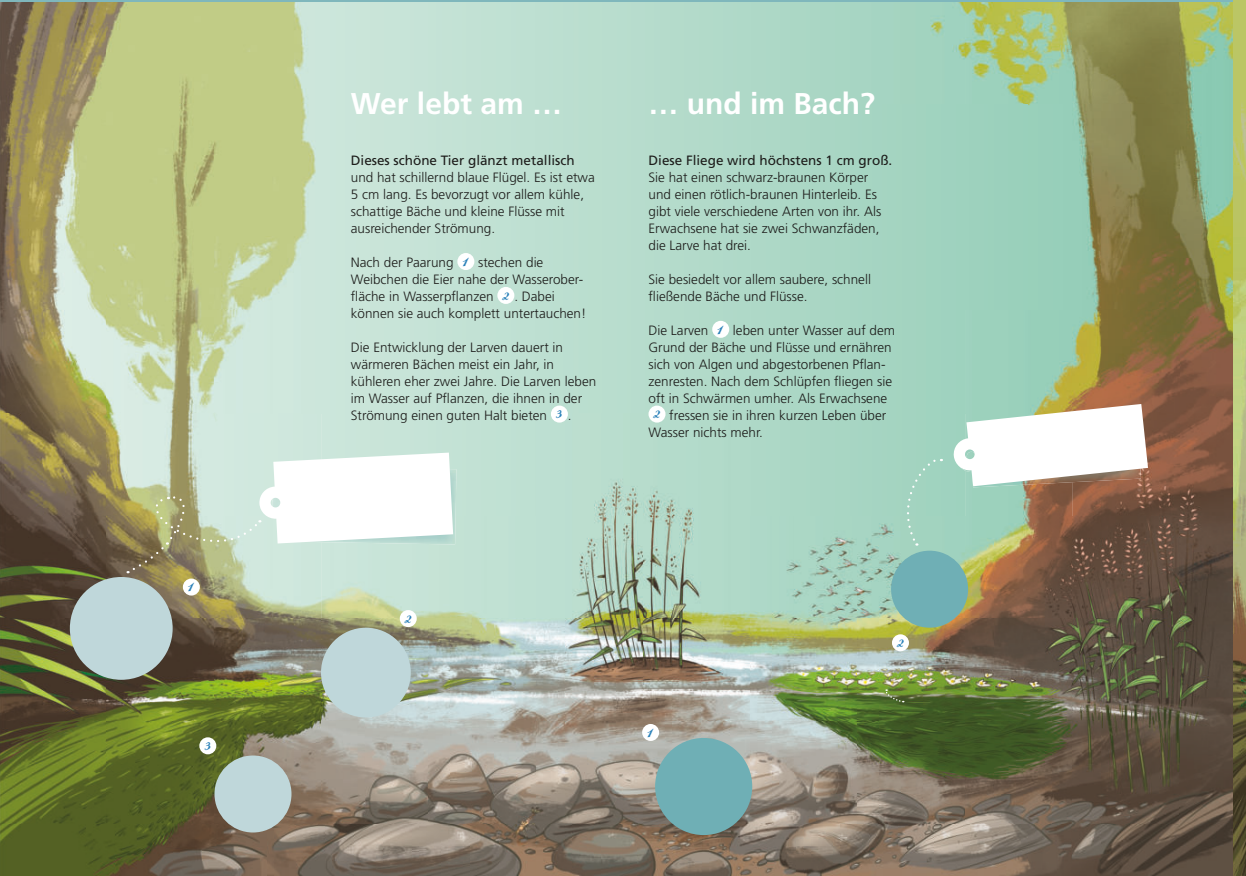
<style>
.page{position:relative;width:1246px;height:876px;background:#fff}
.page>*{position:absolute;margin:0;border:0;box-sizing:border-box;transform-origin:0 0}
.t1{font:700 30px "Frutiger LT Std";color:#fff}
.t2{font:300 13.5px/17px "Frutiger LT Std";color:#1d1d1b}
.t3{font:13.5px "Frutiger LT Std";color:#1d1d1b}
.t4{font:13.5px "Landliebe";color:#2a81b9}
.s1{font-family:"Landliebe";font-weight:400;color:#2a81b9}
</style>
<div class="page">
<img style="left:0;top:2px;width:1179px;height:411px">
<img style="left:1179px;top:2px;width:54px;height:874px">
<img style="left:0;top:413px;width:322px;height:206px">
<img style="left:429px;top:413px;width:751px;height:206px">
<img style="left:322px;top:573px;width:107px;height:46px">
<img style="left:0;top:619px;width:1180px;height:257px">
<div style="left:321px;top:628px;width:90px;height:89px;background:#bfd7da;border-radius:50%"></div>
<div style="left:891px;top:551px;width:77px;height:77px;background:#6fafb5;border-radius:50%"></div>
<div style="left:214px;top:755px;width:77px;height:77px;background:#bfd7da;border-radius:50%"></div>
<svg style="left:884px;top:689px;width:20px;height:14px"></svg>
<svg style="left:1233px;top:863px;width:13px;height:13px"></svg>
<img style="left:1233px;top:0;width:13px;height:863px">
<div style="left:183px;top:578px;width:17px;height:18px;background:#fff;border-radius:50%"></div>
<div style="left:199px;top:737px;width:17px;height:17px;background:#fff;border-radius:50%"></div>
<div style="left:400px;top:610px;width:17px;height:17px;background:#fff;border-radius:50%"></div>
<div style="left:642px;top:724px;width:17px;height:17px;background:#fff;border-radius:50%"></div>
<div style="left:892px;top:634px;width:17px;height:17px;background:#fff;border-radius:50%"></div>
<div style="left:70px;top:577px;width:103px;height:103px;background:#bfd7da;border-radius:50%"></div>
<div style="left:712px;top:321px;width:17px;height:17px;background:#fff;border-radius:50%"></div>
<div style="left:648px;top:406px;width:17px;height:17px;background:#fff;border-radius:50%"></div>
<svg style="left:128px;top:453px;width:325px;height:120px"></svg>
<div style="left:896px;top:458px;width:46px;height:88px;background:#a2d3bf"></div>
<svg style="left:953px;top:404px;width:195px;height:82px"></svg>
<div style="left:457px;top:253px;width:17px;height:17px;background:#fff;border-radius:50%"></div>
<div style="left:497px;top:287px;width:17px;height:17px;background:#fff;border-radius:50%"></div>
<div style="left:551px;top:406px;width:17px;height:17px;background:#fff;border-radius:50%"></div>
<div style="left:655px;top:738px;width:97px;height:97px;background:#6fafb5;border-radius:50%"></div>
<p class="t4" style="left:188px;top:579px;width:9px">1</p>
<p class="t4" style="left:204px;top:738px;width:9px">3</p>
<h1 class="t1" style="left:351px;top:92px;width:213px">Wer lebt am …</h1>
<h1 class="t1" style="left:648px;top:92px;width:228px">… und im Bach?</h1>
<p class="t3" style="left:351px;top:155px;width:225px">Dieses schöne Tier glänzt metallisch</p>
<p class="t2" style="left:351px;top:170px;width:246px">und hat schillernd blaue Flügel. Es ist etwa 5 cm lang. Es bevorzugt vor allem kühle, schattige Bäche und kleine Flüsse mit ausreichender Strömung.</p>
<p class="t2" style="left:351px;top:254px;width:237px">Nach der Paarung <span class="s1">1</span> stechen die Weibchen die Eier nahe der Wasserober&shy;fläche in Wasserpflanzen <span class="s1">2</span> . Dabei können sie auch komplett untertauchen!</p>
<p class="t2" style="left:351px;top:339px;width:247px">Die Entwicklung der Larven dauert in wärmeren Bächen meist ein Jahr, in kühleren eher zwei Jahre. Die Larven leben im Wasser auf Pflanzen, die ihnen in der Strömung einen guten Halt bieten <span class="s1">3</span> .</p>
<p class="t3" style="left:648px;top:155px;width:245px">Diese Fliege wird höchstens 1 cm groß.</p>
<p class="t2" style="left:648px;top:170px;width:234px">Sie hat einen schwarz-braunen Körper und einen rötlich-braunen Hinterleib. Es gibt viele verschiedene Arten von ihr. Als Erwachsene hat sie zwei Schwanzfäden, die Larve hat drei.</p>
<p class="t2" style="left:648px;top:271px;width:224px">Sie besiedelt vor allem saubere, schnell fließende Bäche und Flüsse.</p>
<p class="t2" style="left:648px;top:322px;width:248px">Die Larven <span class="s1">1</span> leben unter Wasser auf dem</p>
<p class="t2" style="left:648px;top:339px;width:245px">Grund der Bäche und Flüsse und ernähren</p>
<p class="t2" style="left:648px;top:356px;width:239px">sich von Algen und abgestorbenen Pflan-</p>
<p class="t2" style="left:648px;top:373px;width:245px">zenresten. Nach dem Schlüpfen fliegen sie</p>
<p class="t2" style="left:648px;top:390px;width:240px">oft in Schwärmen umher. Als Erwachsene</p>
<p class="t2" style="left:653px;top:407px;width:235px"><span class="s1">2</span> fressen sie in ihren kurzen Leben über</p>
<p class="t2" style="left:648px;top:424px;width:116px">Wasser nichts mehr.</p>
<p class="t4" style="left:404px;top:610px;width:9px">2</p>
<p class="t4" style="left:647px;top:724px;width:9px">1</p>
<p class="t4" style="left:897px;top:635px;width:9px">2</p>
</div>
